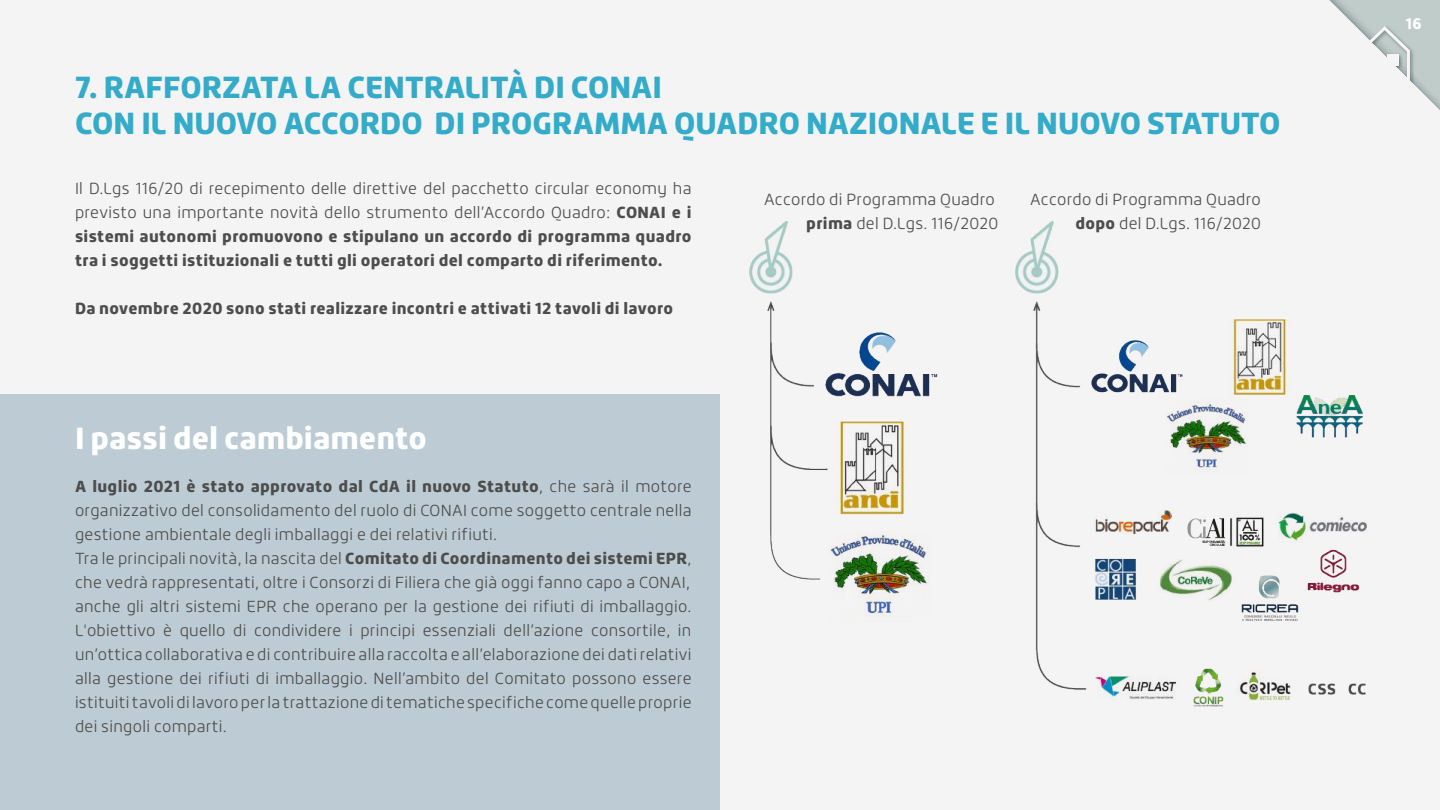
<style>
.page{position:relative;width:1440px;height:810px;background:#f5f4f4}
.page>*{position:absolute;margin:0;border:0;box-sizing:border-box;transform-origin:0 0}
.t1{font:900 30px/36px "Roihu";color:#33abc9}
.t2{font:900 30px "Roihu";color:#fff}
.t3{font:300 15.75px/24px "Roihu";letter-spacing:.02em;color:#4d4d4d;text-align:right}
.t4{font:900 15.75px/24px "Roihu";letter-spacing:.02em;color:#4d4d4d;text-align:justify}
.t5{font:900 15px "Roihu";color:#fff}
.s1{font-weight:300}
.s2{font-weight:900}
</style>
<div class="page">
<svg style="left:1329px;top:0;width:111px;height:110px"></svg>
<div style="left:0;top:394px;width:720px;height:416px;background:#bdccd4"></div>
<img style="left:750px;top:221px;width:617px;height:486px">
<h1 class="t1" style="left:75px;top:69px;width:1207px">7. RAFFORZATA LA CENTRALITÀ DI CONAI<br>CON IL NUOVO ACCORDO DI PROGRAMMA QUADRO NAZIONALE E IL NUOVO STATUTO</h1>
<p class="t4" style="left:75px;top:177px;width:618px"><span class="s1">Il D.Lgs 116/20 di recepimento delle direttive del pacchetto circular economy ha previsto una importante novità dello strumento dell’Accordo Quadro:</span> CONAI e i sistemi autonomi promuovono e stipulano un accordo di programma quadro tra i soggetti istituzionali e tutti gli operatori del comparto di riferimento.</p>
<p class="t4" style="left:75px;top:297px;width:600px">Da novembre 2020 sono stati realizzare incontri e attivati 12 tavoli di lavoro</p>
<h1 class="t2" style="left:75px;top:421px;width:354px">I passi del cambiamento</h1>
<p class="t3" style="left:75px;top:474px;width:618px;text-align:left"><span class="s2">A luglio 2021 è stato approvato dal CdA il nuovo Statuto</span>, che sarà il motore organizzativo del consolidamento del ruolo di CONAI come soggetto centrale nella gestione ambientale degli imballaggi e dei relativi rifiuti.<br>Tra le principali novità, la nascita del <span class="s2">Comitato di Coordinamento dei sistemi EPR</span>, che vedrà rappresentati, oltre i Consorzi di Filiera che già oggi fanno capo a CONAI, anche gli altri sistemi EPR che operano per la gestione dei rifiuti di imballaggio.<br>L'obiettivo è quello di condividere i principi essenziali dell’azione consortile, in un’ottica collaborativa e di contribuire alla raccolta e all’elaborazione dei dati relativi alla gestione dei rifiuti di imballaggio. Nell’ambito del Comitato possono essere istituiti tavoli di lavoro per la trattazione di tematiche specifiche come quelle proprie dei singoli comparti.</p>
<p class="t3" style="left:764px;top:188px;width:235px">Accordo di Programma Quadro <span class="s2">prima</span> del D.Lgs. 116/2020</p>
<p class="t3" style="left:1030px;top:188px;width:232px">Accordo di Programma Quadro <span class="s2">dopo</span> del D.Lgs. 116/2020</p>
<p class="t5" style="left:1406px;top:15px;width:17px">16</p>
</div>
